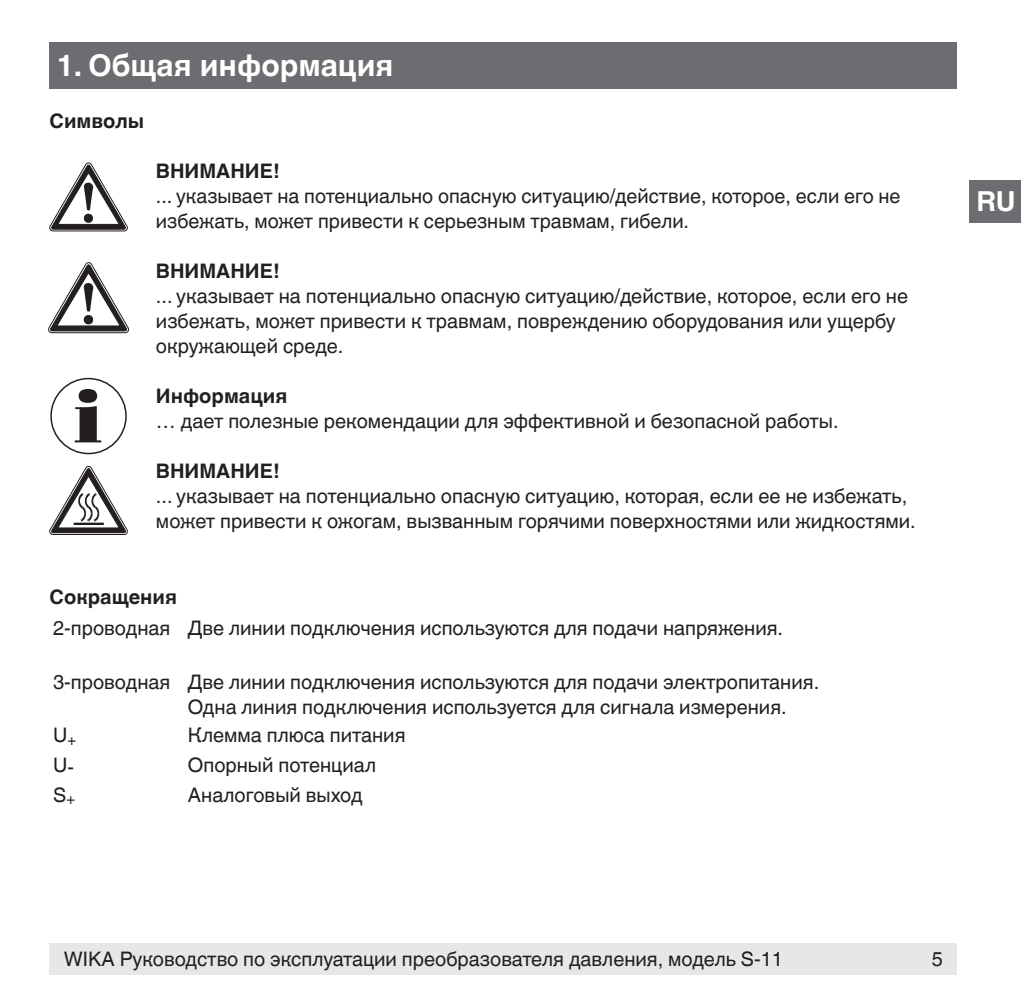
<style>
.page{position:relative;width:1021px;height:1007px;background:#fff}
.page>*{position:absolute;margin:0;border:0;box-sizing:border-box;transform-origin:0 0}
.t1{font:700 30px "Helvetica World";color:#fff}
.t2{font:700 27.5px "Helvetica World";color:#fff}
.t3{font:20px/25px "Helvetica World";color:#231f20}
.t4{font:700 20px "Helvetica World";color:#231f20}
</style>
<div class="page">
<div style="left:50px;top:943px;width:907px;height:31px;background:#e6e7e9"></div>
<div style="left:50px;top:43px;width:907px;height:46px;background:#6c6d70"></div>
<div style="left:969px;top:180px;width:51px;height:42px;background:#6c6d70"></div>
<svg style="left:50px;top:163px;width:77px;height:68px"></svg>
<svg style="left:48px;top:262px;width:81px;height:71px"></svg>
<svg style="left:50px;top:466px;width:77px;height:68px"></svg>
<svg style="left:75px;top:389px;width:26px;height:53px"></svg>
<div style="left:50px;top:378px;width:77px;height:76px;border:1px solid #231f20;border-radius:50%"></div>
<h1 class="t1" style="left:57px;top:48px;width:338px">1. Общая информация</h1>
<p class="t4" style="left:50px;top:110px;width:96px">Символы</p>
<p class="t4" style="left:156px;top:160px;width:125px">ВНИМАНИЕ!</p>
<p class="t3" style="left:156px;top:184px;width:746px">... указывает на потенциально опасную ситуацию/действие, которое, если его не избежать, может привести к серьезным травмам, гибели.</p>
<p class="t4" style="left:156px;top:260px;width:125px">ВНИМАНИЕ!</p>
<p class="t3" style="left:156px;top:284px;width:753px">... указывает на потенциально опасную ситуацию/действие, которое, если его не избежать, может привести к травмам, повреждению оборудования или ущербу окружающей среде.</p>
<p class="t4" style="left:156px;top:385px;width:133px">Информация</p>
<p class="t3" style="left:156px;top:409px;width:684px">… дает полезные рекомендации для эффективной и безопасной работы.</p>
<p class="t4" style="left:156px;top:460px;width:125px">ВНИМАНИЕ!</p>
<p class="t3" style="left:156px;top:484px;width:761px">... указывает на потенциально опасную ситуацию, которая, если ее не избежать, может привести к ожогам, вызванным горячими поверхностями или жидкостями.</p>
<p class="t4" style="left:50px;top:585px;width:129px">Сокращения</p>
<p class="t3" style="left:53px;top:615px;width:731px">2-проводная Две линии подключения используются для подачи напряжения.</p>
<p class="t3" style="left:188px;top:669px;width:633px;text-indent:-135px">3-проводная Две линии подключения используются для подачи электропитания.<br>Одна линия подключения используется для сигнала измерения.</p>
<p class="t3" style="left:53px;top:722px;width:25px">U<sub>+</sub></p>
<p class="t3" style="left:188px;top:722px;width:219px">Клемма плюса питания</p>
<p class="t3" style="left:53px;top:753px;width:22px">U-</p>
<p class="t3" style="left:188px;top:752px;width:190px">Опорный потенциал</p>
<p class="t3" style="left:53px;top:782px;width:24px">S<sub>+</sub></p>
<p class="t3" style="left:188px;top:782px;width:176px">Аналоговый выход</p>
<h2 class="t2" style="left:976px;top:185px;width:41px">RU</h2>
<p class="t3" style="left:64px;top:946px;width:720px">WIKA Руководство по эксплуатации преобразователя давления, модель S-11</p>
<p class="t3" style="left:931px;top:946px;width:13px">5</p>
</div>
